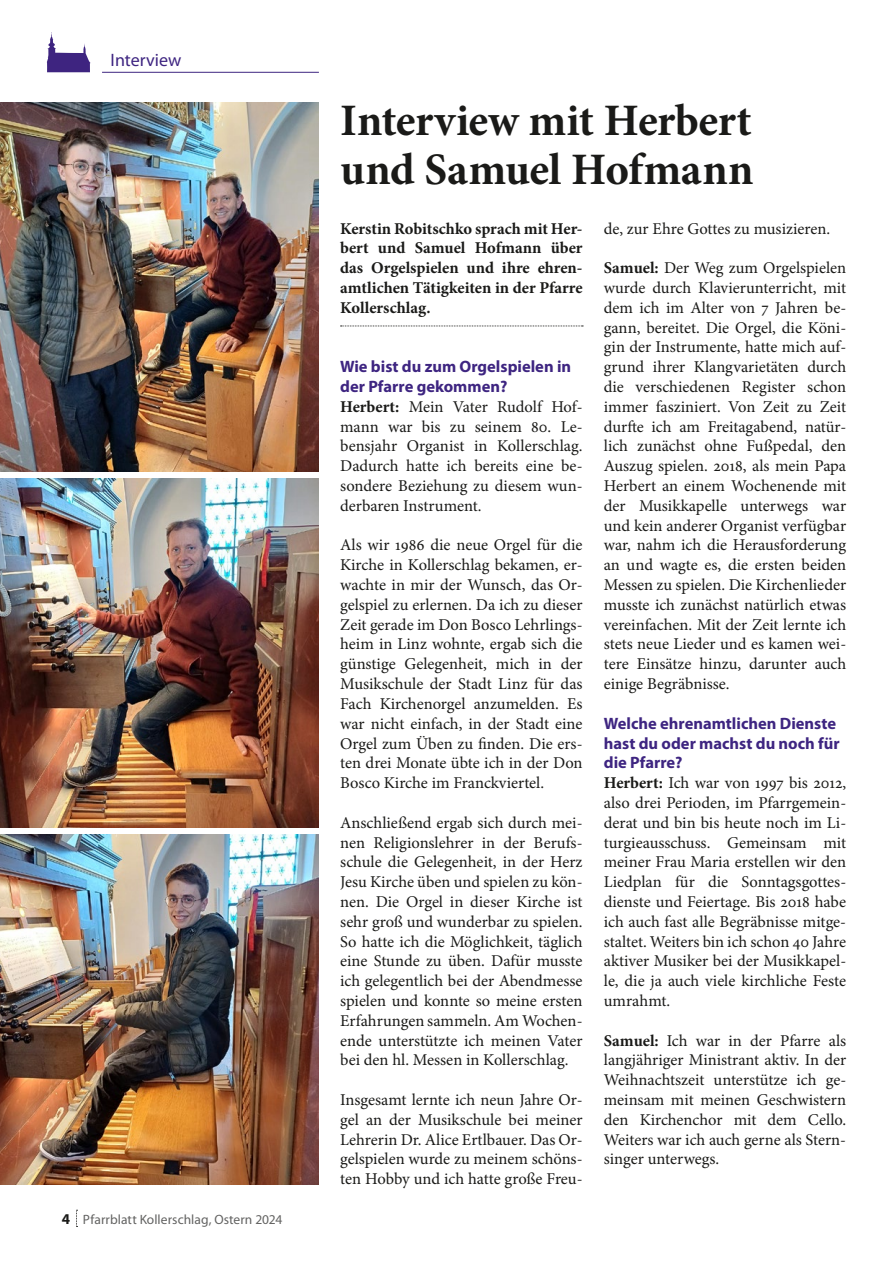
<style>
.page{position:relative;width:893px;height:1263px;background:#fff}
.page>*{position:absolute;margin:0;border:0;box-sizing:border-box;transform-origin:0 0}
.t1{font:700 45px/49.5px "Minion Pro";letter-spacing:-.01em;color:#1a1a18}
.t2{font:18px "Myriad Pro";color:#3e2581}
.t3{font:16.5px/19.8px "Minion Pro";color:#1a1a18;text-align:justify}
.t4{font:700 16.5px/19.8px "Minion Pro";color:#1a1a18;text-align:justify}
.t5{font:700 16.5px/19.8px "Myriad Pro";color:#3e2581}
.t6{font:13.5px "Myriad Pro";letter-spacing:.005em;color:#636362}
.s1{font-weight:700;font-size:15px;color:#1a1a18}
.s2{font-weight:700}
</style>
<div class="page">
<svg style="left:341px;top:326px;width:242px;height:1px"></svg>
<img style="left:0;top:102px;width:319px;height:369px">
<img style="left:0;top:478px;width:319px;height:350px">
<img style="left:0;top:835px;width:319px;height:349px">
<svg style="left:76px;top:1210px;width:2px;height:17px"></svg>
<hr style="left:102px;top:72px;width:217px;height:1px;background:#3e2581">
<svg style="left:47px;top:32px;width:43px;height:40px"></svg>
<p class="t2" style="left:111px;top:49px;width:72px">Interview</p>
<p class="t6" style="left:62px;top:1211px;width:222px"><span class="s1">4</span> Pfarrblatt Kollerschlag, Ostern 2024</p>
<h1 class="t1" style="left:340px;top:95px;width:415px">Interview mit Herbert und Samuel Hofmann</h1>
<p class="t4" style="left:340px;top:218px;width:244px">Kerstin Robitschko sprach mit Her&shy;bert und Samuel Hofmann über das Orgelspielen und ihre ehren&shy;amtlichen Tätigkeiten in der Pfarre Kollerschlag.</p>
<p class="t3" style="left:604px;top:219px;width:228px">de, zur Ehre Gottes zu musizieren.</p>
<p class="t3" style="left:604px;top:258px;width:244px"><span class="s2">Samuel:</span> Der Weg zum Orgelspielen wurde durch Klavierunterricht, mit dem ich im Alter von 7 Jahren be&shy;gann, bereitet. Die Orgel, die Köni&shy;gin der Instrumente, hatte mich auf&shy;grund ihrer Klangvarietäten durch die verschiedenen Register schon immer fasziniert. Von Zeit zu Zeit durfte ich am Freitagabend, natür&shy;lich zunächst ohne Fußpedal, den Auszug spielen. 2018, als mein Papa Herbert an einem Wochenende mit der Musikkapelle unterwegs war und kein anderer Organist verfügbar war, nahm ich die Herausforderung an und wagte es, die ersten beiden Messen zu spielen. Die Kirchenlieder musste ich zunächst natürlich etwas vereinfachen. Mit der Zeit lernte ich stets neue Lieder und es kamen wei&shy;tere Einsätze hinzu, darunter auch einige Begräbnisse.</p>
<p class="t5" style="left:604px;top:713px;width:237px">Welche ehrenamtlichen Dienste hast du oder machst du noch für die Pfarre?</p>
<p class="t3" style="left:604px;top:773px;width:244px"><span class="s2">Herbert:</span> Ich war von 1997 bis 2012, also drei Perioden, im Pfarrgemein&shy;derat und bin bis heute noch im Li&shy;turgieausschuss. Gemeinsam mit meiner Frau Maria erstellen wir den Liedplan für die Sonntagsgottes&shy;dienste und Feiertage. Bis 2018 habe ich auch fast alle Begräbnisse mitge&shy;staltet. Weiters bin ich schon 40 Jahre aktiver Musiker bei der Musikkapel&shy;le, die ja auch viele kirchliche Feste umrahmt.</p>
<p class="t3" style="left:604px;top:1030px;width:244px"><span class="s2">Samuel:</span> Ich war in der Pfarre als langjähriger Ministrant aktiv. In der Weihnachtszeit unterstütze ich ge&shy;meinsam mit meinen Geschwistern den Kirchenchor mit dem Cello.<br>Weiters war ich auch gerne als Stern&shy;singer unterwegs.</p>
<p class="t5" style="left:340px;top:356px;width:233px">Wie bist du zum Orgelspielen in der Pfarre gekommen?</p>
<p class="t3" style="left:340px;top:397px;width:244px"><span class="s2">Herbert:</span> Mein Vater Rudolf Hof&shy;mann war bis zu seinem 80. Le&shy;bensjahr Organist in Kollerschlag.<br>Dadurch hatte ich bereits eine be&shy;sondere Beziehung zu diesem wun&shy;derbaren Instrument.</p>
<p class="t3" style="left:340px;top:535px;width:244px">Als wir 1986 die neue Orgel für die Kirche in Kollerschlag bekamen, er&shy;wachte in mir der Wunsch, das Or&shy;gelspiel zu erlernen. Da ich zu dieser Zeit gerade im Don Bosco Lehrlings&shy;heim in Linz wohnte, ergab sich die günstige Gelegenheit, mich in der Musikschule der Stadt Linz für das Fach Kirchenorgel anzumelden. Es war nicht einfach, in der Stadt eine Orgel zum Üben zu finden. Die ers&shy;ten drei Monate übte ich in der Don Bosco Kirche im Franckviertel.</p>
<p class="t3" style="left:340px;top:813px;width:244px">Anschließend ergab sich durch mei&shy;nen Religionslehrer in der Berufs&shy;schule die Gelegenheit, in der Herz Jesu Kirche üben und spielen zu kön&shy;nen. Die Orgel in dieser Kirche ist sehr groß und wunderbar zu spielen.<br>So hatte ich die Möglichkeit, täglich eine Stunde zu üben. Dafür musste ich gelegentlich bei der Abendmesse spielen und konnte so meine ersten Erfahrungen sammeln. Am Wochen&shy;ende unterstützte ich meinen Vater bei den hl. Messen in Kollerschlag.</p>
<p class="t3" style="left:340px;top:1090px;width:244px">Insgesamt lernte ich neun Jahre Or&shy;gel an der Musikschule bei meiner Lehrerin Dr. Alice Ertlbauer. Das Or&shy;gelspielen wurde zu meinem schöns&shy;ten Hobby und ich hatte große Freu-</p>
</div>
